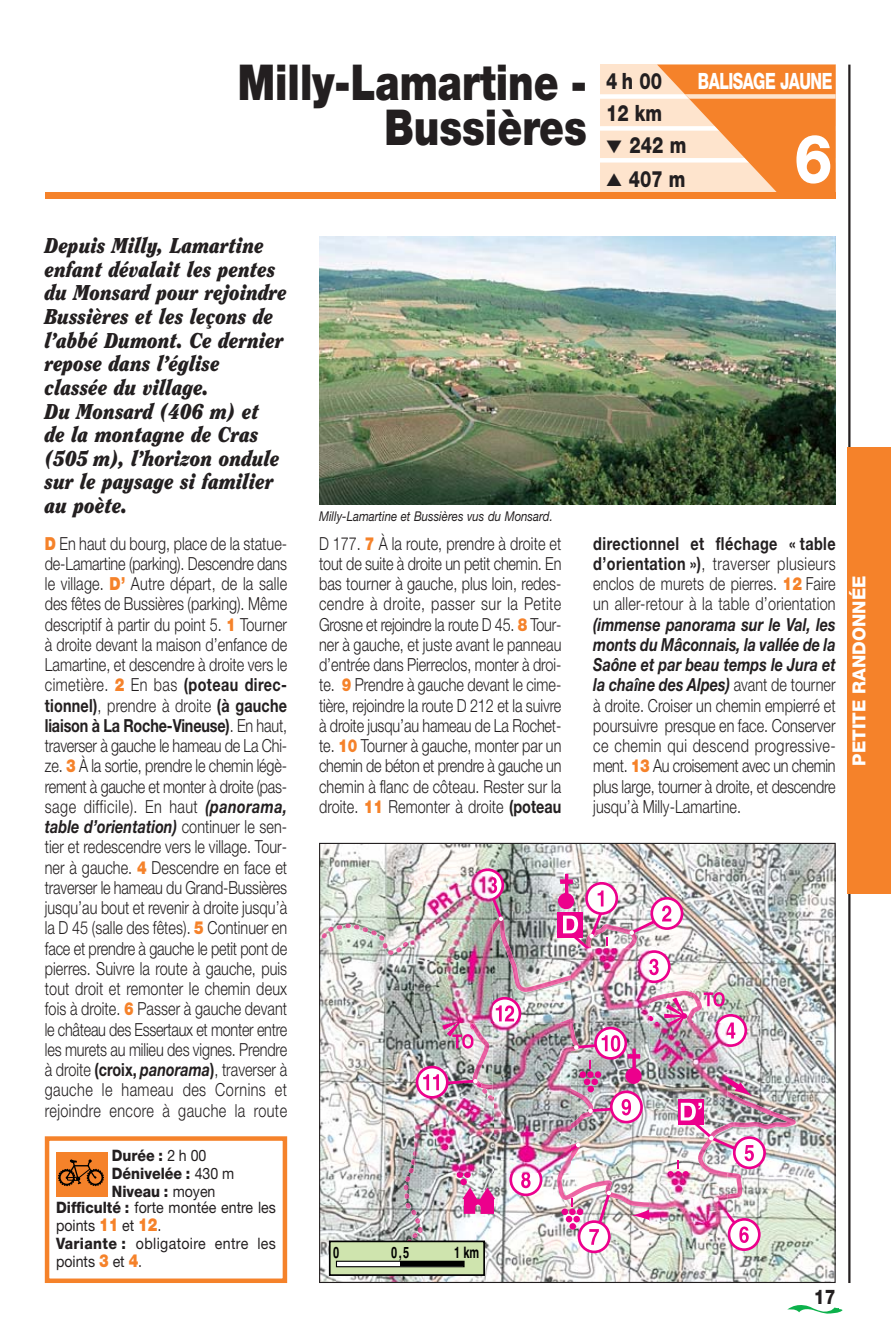
<style>
.page{position:relative;width:891px;height:1339px;background:#fff}
.page>*{position:absolute;margin:0;border:0;box-sizing:border-box;transform-origin:0 0}
.t1{font:800 67.5px "Helvetica Neue";color:#fff;scale:.9 1}
.t2{font:900 49.5px/45px "Helvetica Neue";color:#231f20;text-align:right;scale:.8 1}
.t3{font:800 22.5px/31.9px "Helvetica Neue";color:#231f20;scale:.8 1}
.t4{font:800 22.5px "Helvetica Neue";letter-spacing:-.035em;color:#fff;scale:.7 1}
.t5{font:italic 900 21.38px/23.6px "Clearface";color:#231f20;scale:.9 1}
.t6{font:800 20.25px "Helvetica Neue";color:#231f20;scale:.85 1}
.t7{font:300 18px/20.2px "Helvetica Neue";letter-spacing:.005em;color:#231f20;text-align:justify;scale:.8 1}
.t8{font:800 18px "Helvetica Neue";color:#fff}
.t9{font:15.75px/18px "Helvetica Neue";color:#231f20;scale:.9 1}
.t10{font:800 15.75px/18px "Helvetica Neue";color:#231f20;scale:.9 1}
.t11{font:700 15.75px "Helvetica";color:#000;scale:.7 1}
.t12{font:italic 13.5px "Helvetica Neue";color:#231f20;scale:.85 1}
.s1{font-weight:900;color:#f5822a}
.s2{font-weight:700}
.s3{font-weight:700;font-style:italic}
.s4{font-weight:400}
.s5{font-weight:800}
.s6{font-weight:900;font-size:18px;color:#f5822a}
.s7{font-weight:300;font-size:18px}
</style>
<div class="page">
<img style="left:44px;top:64px;width:847px;height:1250px">
<h2 class="t2" style="left:238px;top:64px;width:438px">Milly-Lamartine -<br>Bussières</h2>
<p class="t3" style="left:606px;top:67px;width:72px">4 h 00<br>12 km</p>
<p class="t3" style="left:606px;top:131px;width:102px">▼ 242 m</p>
<p class="t3" style="left:606px;top:164px;width:101px">▲ 407 m</p>
<p class="t4" style="left:698px;top:73px;width:194px">BALISAGE JAUNE</p>
<h1 class="t1" style="left:794px;top:135px;width:44px">6</h1>
<p class="t5" style="left:45px;top:235px;width:271px">Depuis Milly, Lamartine enfant dévalait les pentes du Monsard pour rejoindre<br>Bussières et les leçons de l’abbé Dumont. Ce dernier repose dans l’église classée du village.<br>Du Monsard (406 m) et<br>de la montagne de Cras (505 m), l’horizon ondule sur le paysage si familier au poète.</p>
<p class="t7" style="left:45px;top:535px;width:304px"><span class="s1">D</span> En haut du bourg, place de la statue&shy;de-Lamartine (parking). Descendre dans le village. <span class="s1">D’</span> Autre départ, de la salle des fêtes de Bussières (parking). Même descriptif à partir du point 5. <span class="s1">1</span> Tourner à droite devant la maison d’enfance de Lamartine, et descendre à droite vers le cimetière. <span class="s1">2</span> En bas <span class="s2">(poteau direc&shy;tionnel)</span>, prendre à droite <span class="s2">(à gauche liaison à La Roche-Vineuse)</span>. En haut, traverser à gauche le hameau de La Chi&shy;ze. <span class="s1">3</span> À la sortie, prendre le chemin légè&shy;rement à gauche et monter à droite (pas&shy;sage difficile). En haut <span class="s3">(panorama, table d’orientation)</span> continuer le sen&shy;tier et redescendre vers le village. Tour&shy;ner à gauche. <span class="s1">4</span> Descendre en face et traverser le hameau du Grand-Bussières jusqu’au bout et revenir à droite jusqu’à la D 45 (salle des fêtes). <span class="s1">5</span> Continuer en face et prendre à gauche le petit pont de pierres. Suivre la route à gauche, puis tout droit et remonter le chemin deux fois à droite. <span class="s1">6</span> Passer à gauche devant le château des Essertaux et monter entre les murets au milieu des vignes. Prendre à droite <span class="s2">(croix,</span> <span class="s3">panorama</span><span class="s2">)</span>, traverser à gauche le hameau des Cornins et rejoindre encore à gauche la route</p>
<p class="t10" style="left:112px;top:1148px;width:138px">Durée : <span class="s4">2 h 00<br></span>Dénivelée : <span class="s4">430 m<br></span>Niveau : <span class="s4">moyen</span></p>
<p class="t9" style="left:56px;top:1200px;width:246px"><span class="s5">Difficulté :</span> forte montée entre les points <span class="s6">11</span> et <span class="s6">12</span><span class="s7">.<br></span><span class="s5">Variante :</span> obligatoire entre les points <span class="s6">3</span> et <span class="s6">4</span><span class="s7">.</span></p>
<p class="t12" style="left:319px;top:511px;width:277px">Milly-Lamartine et Bussières vus du Monsard.</p>
<p class="t7" style="left:319px;top:535px;width:304px">D 177. <span class="s1">7</span> À la route, prendre à droite et tout de suite à droite un petit chemin. En bas tourner à gauche, plus loin, redes&shy;cendre à droite, passer sur la Petite Grosne et rejoindre la route D 45. <span class="s1">8</span> Tour&shy;ner à gauche, et juste avant le panneau d’entrée dans Pierreclos, monter à droi&shy;te. <span class="s1">9</span> Prendre à gauche devant le cime&shy;tière, rejoindre la route D 212 et la suivre à droite jusqu’au hameau de La Rochet&shy;te. <span class="s1">10</span> Tourner à gauche, monter par un chemin de béton et prendre à gauche un chemin à flanc de côteau. Rester sur la droite. <span class="s1">11</span> Remonter à droite <span class="s2">(poteau</span></p>
<p class="t7" style="left:593px;top:535px;width:304px"><span class="s2">directionnel et fléchage « table d’orientation »)</span>, traverser plusieurs enclos de murets de pierres. <span class="s1">12</span> Faire un aller-retour à la table d’orientation</p>
<p class="t7" style="left:593px;top:616px;width:304px"><span class="s3">(immense panorama sur le Val, les monts du Mâconnais, la vallée de la Saône et par beau temps le Jura et la chaîne des Alpes)</span> avant de tourner à droite. Croiser un chemin empierré et poursuivre presque en face. Conserver ce chemin qui descend progressive&shy;ment. <span class="s1">13</span> Au croisement avec un chemin plus large, tourner à droite, et descendre jusqu’à Milly-Lamartine.</p>
<p class="t8" style="left:853px;top:766px;width:192px;rotate:-90deg">PETITE RANDONNÉE</p>
<p class="t11" style="left:333px;top:1246px;width:10px">0</p>
<p class="t11" style="left:391px;top:1246px;width:27px">0,5</p>
<p class="t11" style="left:454px;top:1246px;width:37px">1 km</p>
<p class="t6" style="left:814px;top:1290px;width:27px">17</p>
</div>
